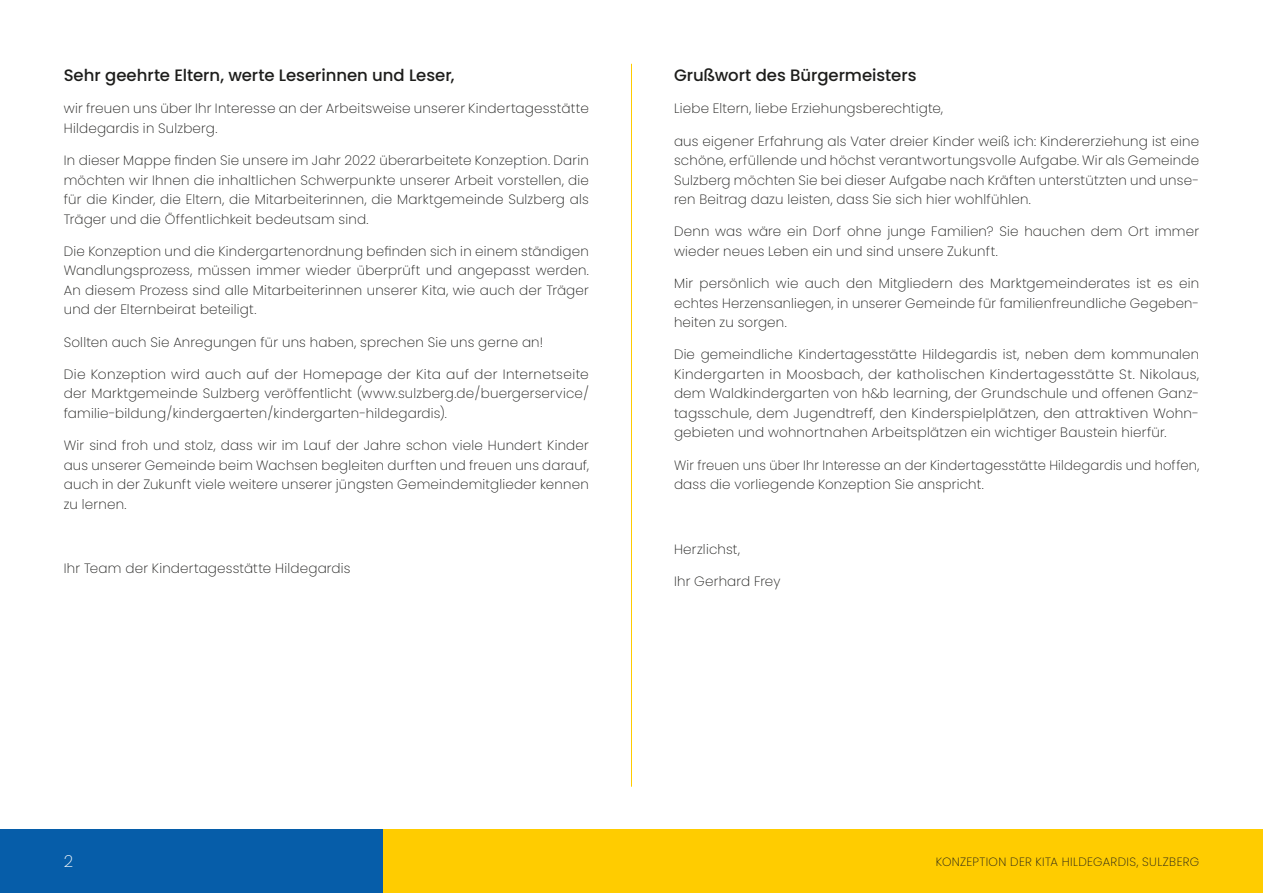
<style>
.page{position:relative;width:1263px;height:893px;background:#fff}
.page>*{position:absolute;margin:0;border:0;box-sizing:border-box;transform-origin:0 0}
.t1{font:500 16.5px "Poppins";letter-spacing:-.005em;color:#1d1d1b}
.t2{font:200 16.5px "Poppins";color:#fff}
.t3{font:200 13.5px/19.5px "Poppins";letter-spacing:.015em;color:#1d1d1b;text-align:justify}
.t4{font:200 12px "Poppins";letter-spacing:.03em;color:#1d1d1b}
</style>
<div class="page">
<div style="left:0;top:829px;width:383px;height:64px;background:#065da9"></div>
<div style="left:383px;top:829px;width:880px;height:64px;background:#fc0"></div>
<hr style="left:631px;top:64px;width:1px;height:723px;background:#fc0">
<p class="t1" style="left:64px;top:66px;width:392px">Sehr geehrte Eltern, werte Leserinnen und Leser,</p>
<p class="t3" style="left:64px;top:99px;width:527px">wir freuen uns über Ihr Interesse an der Arbeitsweise unserer Kindertagesstätte<br>Hildegardis in Sulzberg.</p>
<p class="t3" style="left:64px;top:151px;width:527px">In dieser Mappe finden Sie unsere im Jahr 2022 überarbeitete Konzeption. Darin möchten wir Ihnen die inhaltlichen Schwerpunkte unserer Arbeit vorstellen, die für die Kinder, die Eltern, die Mitarbeiterinnen, die Marktgemeinde Sulzberg als Träger und die Öffentlichkeit bedeutsam sind.</p>
<p class="t3" style="left:64px;top:241px;width:527px">Die Konzeption und die Kindergartenordnung befinden sich in einem ständigen Wandlungsprozess, müssen immer wieder überprüft und angepasst werden.<br>An diesem Prozess sind alle Mitarbeiterinnen unserer Kita, wie auch der Träger und der Elternbeirat beteiligt.</p>
<p class="t3" style="left:64px;top:332px;width:481px">Sollten auch Sie Anregungen für uns haben, sprechen Sie uns gerne an!</p>
<p class="t3" style="left:64px;top:364px;width:527px">Die Konzeption wird auch auf der Homepage der Kita auf der Internetseite der Marktgemeinde Sulzberg veröffentlicht (www.sulzberg.de/buergerservice/ familie-bildung/kindergaerten/kindergarten-hildegardis).</p>
<p class="t3" style="left:64px;top:436px;width:527px">Wir sind froh und stolz, dass wir im Lauf der Jahre schon viele Hundert Kinder aus unserer Gemeinde beim Wachsen begleiten durften und freuen uns darauf, auch in der Zukunft viele weitere unserer jüngsten Gemeindemitglieder kennen zu lernen.</p>
<p class="t3" style="left:64px;top:559px;width:288px">Ihr Team der Kindertagesstätte Hildegardis</p>
<p class="t1" style="left:674px;top:66px;width:244px">Grußwort des Bürgermeisters</p>
<p class="t3" style="left:674px;top:99px;width:271px">Liebe Eltern, liebe Erziehungsberechtigte,</p>
<p class="t3" style="left:674px;top:131px;width:527px">aus eigener Erfahrung als Vater dreier Kinder weiß ich: Kindererziehung ist eine schöne, erfüllende und höchst verantwortungsvolle Aufgabe. Wir als Gemeinde Sulzberg möchten Sie bei dieser Aufgabe nach Kräften unterstützten und unse&shy;ren Beitrag dazu leisten, dass Sie sich hier wohlfühlen.</p>
<p class="t3" style="left:674px;top:222px;width:527px">Denn was wäre ein Dorf ohne junge Familien? Sie hauchen dem Ort immer wieder neues Leben ein und sind unsere Zukunft.</p>
<p class="t3" style="left:674px;top:274px;width:527px">Mir persönlich wie auch den Mitgliedern des Marktgemeinderates ist es ein echtes Herzensanliegen, in unserer Gemeinde für familienfreundliche Gegeben&shy;heiten zu sorgen.</p>
<p class="t3" style="left:674px;top:345px;width:527px">Die gemeindliche Kindertagesstätte Hildegardis ist, neben dem kommunalen Kindergarten in Moosbach, der katholischen Kindertagesstätte St. Nikolaus, dem Waldkindergarten von h&amp;b learning, der Grundschule und offenen Ganz&shy;tagsschule, dem Jugendtreff, den Kinderspielplätzen, den attraktiven Wohn&shy;gebieten und wohnortnahen Arbeitsplätzen ein wichtiger Baustein hierfür.</p>
<p class="t3" style="left:674px;top:455px;width:527px">Wir freuen uns über Ihr Interesse an der Kindertagesstätte Hildegardis und hoffen, dass die vorliegende Konzeption Sie anspricht.</p>
<p class="t3" style="left:674px;top:539px;width:68px">Herzlichst,</p>
<p class="t3" style="left:674px;top:572px;width:108px">Ihr Gerhard Frey</p>
<p class="t2" style="left:64px;top:852px;width:11px">2</p>
<p class="t4" style="left:936px;top:854px;width:265px">KONZEPTION DER KITA HILDEGARDIS, SULZBERG</p>
</div>
